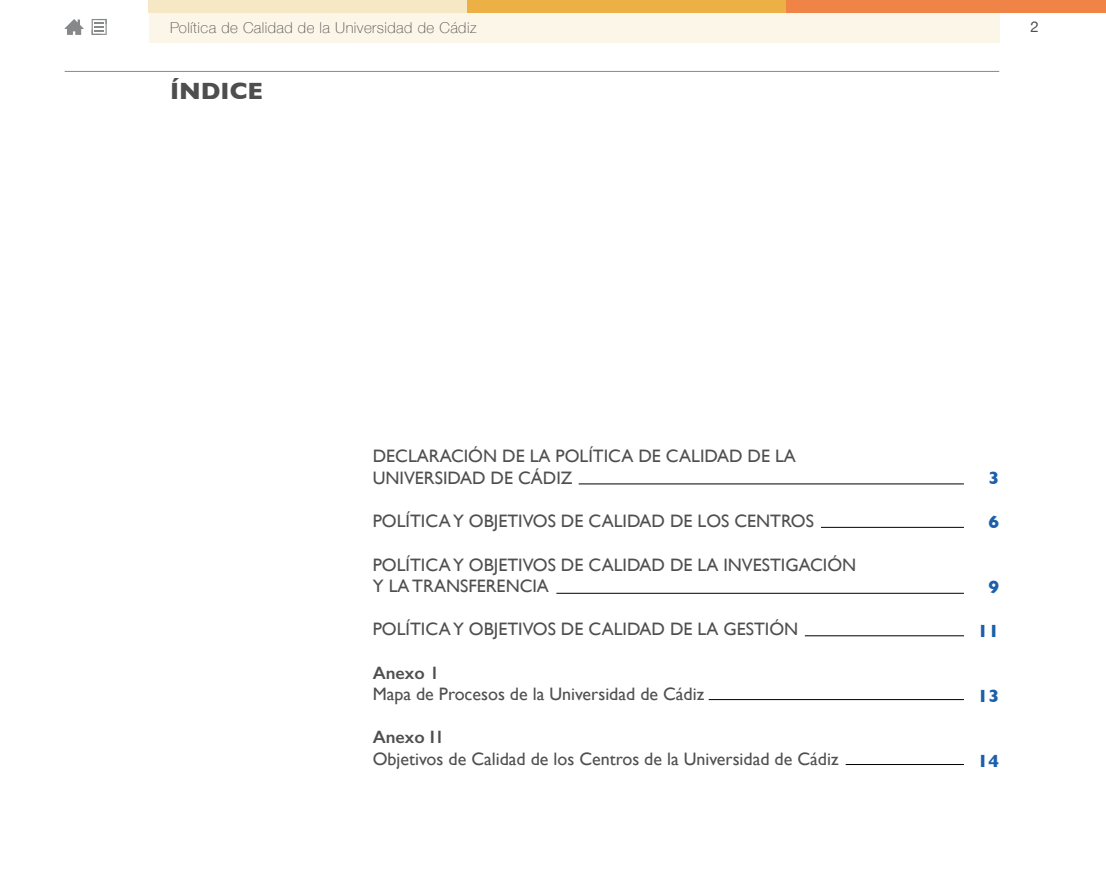
<style>
.page{position:relative;width:1106px;height:893px;background:#fff}
.page>*{position:absolute;margin:0;border:0;box-sizing:border-box;transform-origin:0 0}
.t1{font:700 24px "Gill Sans";color:#4e4e4e}
.t2{font:18px/21.6px "Gill Sans";color:#4f4f4f}
.t3{font:600 18px "Gill Sans";color:#4f4f4f}
.t4{font:700 18px "Gill Sans";color:#1c60aa}
.t5{font:100 15px "Helvetica Neue";letter-spacing:.03em;color:#4f4f4f}
.t6{font:15px "Helvetica Neue";color:#4f4f4f}
</style>
<div class="page">
<div style="left:149px;top:13px;width:850px;height:30px;background:#fcf6e8"></div>
<div style="left:785px;top:0;width:321px;height:13px;background:#ef8446"></div>
<div style="left:467px;top:0;width:318px;height:13px;background:#ecb044"></div>
<div style="left:149px;top:0;width:318px;height:13px;background:#f6e8c5"></div>
<svg style="left:65px;top:19px;width:19px;height:16px"></svg>
<svg style="left:92px;top:19px;width:15px;height:16px"></svg>
<hr style="left:65px;top:71px;width:934px;height:1px;background:#87888a">
<hr style="left:578px;top:484px;width:386px;height:1px;background:#000">
<hr style="left:821px;top:527px;width:143px;height:1px;background:#000">
<hr style="left:556px;top:593px;width:408px;height:1px;background:#000">
<hr style="left:708px;top:699px;width:256px;height:1px;background:#000">
<hr style="left:804px;top:635px;width:160px;height:1px;background:#000">
<hr style="left:845px;top:764px;width:119px;height:1px;background:#000">
<p class="t5" style="left:170px;top:16px;width:308px">Política de Calidad de la Universidad de Cádiz</p>
<p class="t6" style="left:1030px;top:16px;width:10px">2</p>
<h1 class="t1" style="left:170px;top:72px;width:94px">ÍNDICE</h1>
<p class="t2" style="left:373px;top:445px;width:424px">DECLARACIÓN DE LA POLÍTICA DE CALIDAD DE LA<br>UNIVERSIDAD DE CÁDIZ</p>
<p class="t2" style="left:373px;top:510px;width:443px">POLÍTICA Y OBJETIVOS DE CALIDAD DE LOS CENTROS</p>
<p class="t2" style="left:373px;top:553px;width:485px">POLÍTICA Y OBJETIVOS DE CALIDAD DE LA INVESTIGACIÓN<br>Y LA TRANSFERENCIA</p>
<p class="t2" style="left:373px;top:618px;width:427px">POLÍTICA Y OBJETIVOS DE CALIDAD DE LA GESTIÓN</p>
<p class="t3" style="left:373px;top:661px;width:68px">Anexo 1</p>
<p class="t2" style="left:373px;top:683px;width:333px">Mapa de Procesos de la Universidad de Cádiz</p>
<p class="t3" style="left:373px;top:726px;width:73px">Anexo I1</p>
<p class="t2" style="left:373px;top:748px;width:467px">Objetivos de Calidad de los Centros de la Universidad de Cádiz</p>
<p class="t4" style="left:988px;top:464px;width:12px">3</p>
<p class="t4" style="left:988px;top:507px;width:12px">6</p>
<p class="t4" style="left:988px;top:573px;width:12px">9</p>
<p class="t4" style="left:977px;top:616px;width:23px">11</p>
<p class="t4" style="left:977px;top:681px;width:23px">13</p>
<p class="t4" style="left:977px;top:747px;width:23px">14</p>
</div>
